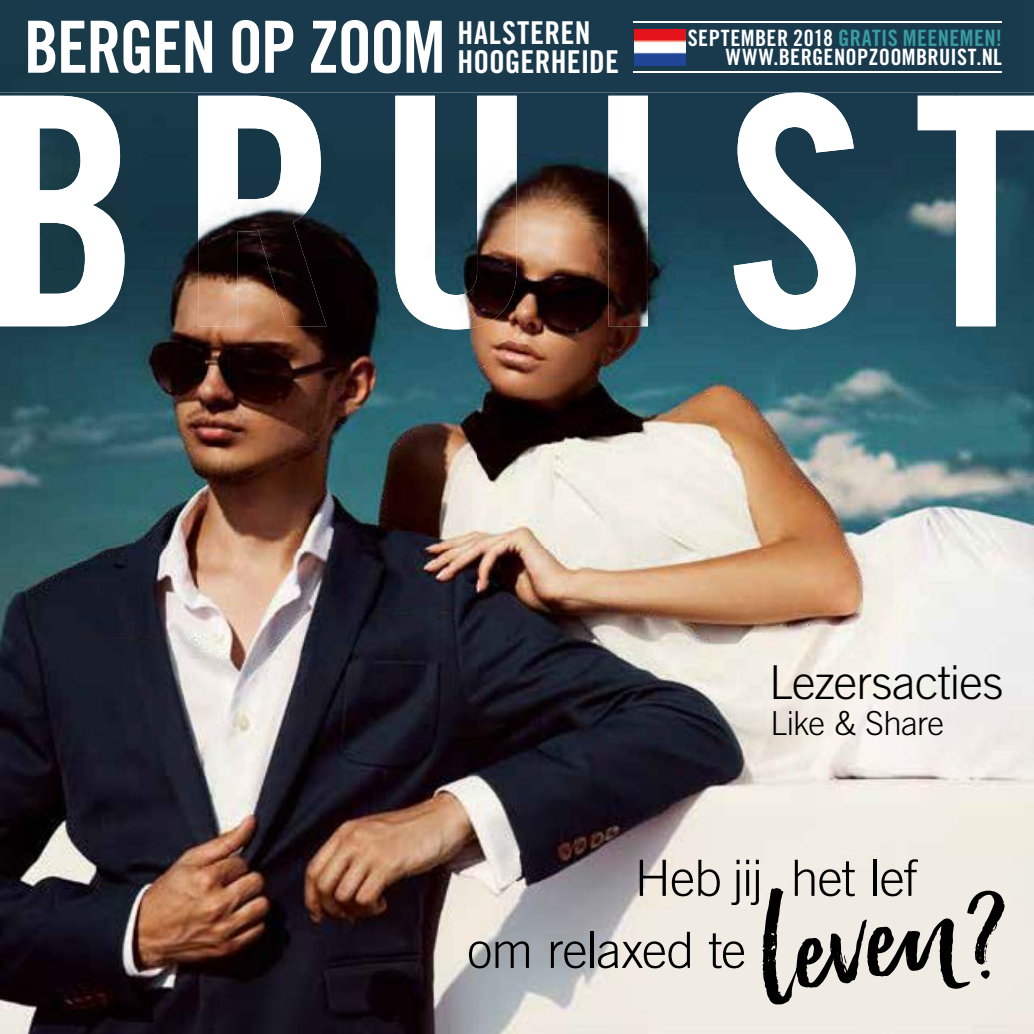
<style>
.page{position:relative;width:1034px;height:1034px;background:#fff}
.page>*{position:absolute;margin:0;border:0;box-sizing:border-box;transform-origin:0 0}
.t1{font:72px "Trade Gothic LT Std Bd Cn 20";letter-spacing:-.03em;color:#fff}
.t2{font:300 49.95px/72px "Trade Gothic LT Std";letter-spacing:-.02em;color:#000}
.t3{font:300 46.8px "Trade Gothic LT Std";letter-spacing:-.015em;color:#000}
.t4{font:300 33.07px "Trade Gothic LT Std";letter-spacing:-.02em;color:#000}
.t5{font:31.5px/29px "Trade Gothic LT Std Bd Cn 20";letter-spacing:.01em;color:#fff}
.t6{font:22.5px/19.1px "Trade Gothic LT Std Bd Cn 20";letter-spacing:.015em;color:#fff;text-align:right}
.s1{color:#399ca3}
</style>
<div class="page">
<img style="left:0;top:0;width:1033px;height:1033px">
<img style="left:0;top:92px;width:1033px;height:686px">
<img style="left:0;top:96px;width:1033px;height:233px">
<hr style="left:633px;top:21px;width:368px;height:1px;background:#fff">
<hr style="left:633px;top:72px;width:368px;height:1px;background:#fff">
<img style="left:634px;top:29px;width:51px;height:36px">
<svg style="left:761px;top:887px;width:243px;height:117px;background:#b6b3ac"></svg>
<h1 class="t1" style="left:24px;top:3px;width:423px">BERGEN OP ZOOM</h1>
<h3 class="t5" style="left:457px;top:18px;width:163px">HALSTEREN<br>HOOGERHEIDE</h3>
<p class="t6" style="left:687px;top:28px;width:316px">SEPTEMBER 2018 <span class="s1">GRATIS MEENEMEN!<br></span>WWW.BERGENOPZOOMBRUIST.NL</p>
<h3 class="t3" style="left:769px;top:654px;width:236px">Lezersacties</h3>
<h3 class="t4" style="left:770px;top:703px;width:175px">Like &amp; Share</h3>
<h2 class="t2" style="left:467px;top:841px;width:451px;text-indent:167px">Heb jij het lef om relaxed te</h2>
</div>
